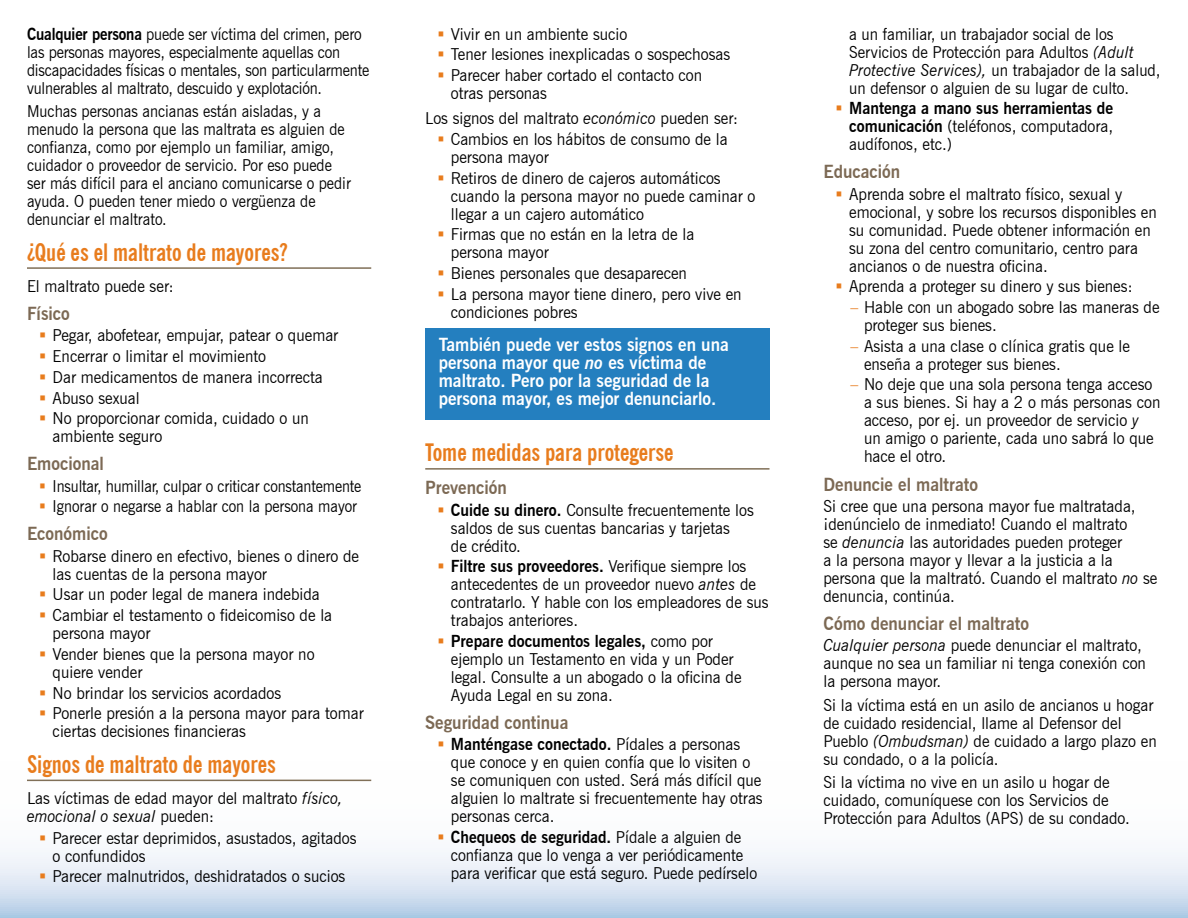
<style>
.page{position:relative;width:1188px;height:918px;background:#fff}
.page>*{position:absolute;margin:0;border:0;box-sizing:border-box;transform-origin:0 0}
.subhd_underlined{font:700 condensed 24px "News Gothic BT";color:#e87c1d;scale:.95 1}
.box_text{font:700 18px/18px "News Gothic BT";color:#fff;scale:.95 1}
.subhead{font:700 18px "News Gothic BT";color:#7c6954;scale:.95 1}
.Bullet{font:16.5px/18px "News Gothic BT";color:#000;scale:.95 1}
.body{font:16.5px/18px "News Gothic BT";color:#000;scale:.95 1}
.body-2{font:16.5px/18px "News Gothic BT";color:#000;scale:.91 1}
.Bullet-2{font:16.5px/18px "News Gothic BT";color:#000;scale:.94 1}
.Bullet_indent{font:16.5px/18px "News Gothic BT";color:#000;scale:.95 1}
.bullet_last{font:16.5px/18px "News Gothic BT";color:#000;scale:.95 1}
.bdy_before_bllt{font:16.5px/18px "News Gothic BT";color:#000;scale:.95 1}
.bullet_b4_body{font:16.5px/18px "News Gothic BT";color:#000;scale:.95 1}
.bullet_last-2{font:700 16.5px/18px "News Gothic BT";color:#000;text-align:justify;scale:.95 1}
.Bullet-3{font:16.5px "News Gothic BT";color:#000;scale:.9 1}
.bullet_last-3{font:16.5px "News Gothic BT";color:#000;scale:.9 1}
.s1{font-weight:700}
.s2{color:#e87c1d}
.s3{font-style:italic}
.s4{font-weight:400}
</style>
<div class="page">
<svg style="left:0;top:779px;width:1188px;height:139px"></svg>
<hr style="left:425px;top:468px;width:345px;height:2px;background:#806f57">
<hr style="left:27px;top:267px;width:344px;height:2px;background:#806f57">
<hr style="left:27px;top:780px;width:344px;height:1px;background:#806f57">
<div style="left:425px;top:328px;width:345px;height:91px;background:#247fbf"></div>
<p class="body-2" style="left:27px;top:25px;width:378px"><span class="s1">Cualquier persona</span> puede ser víctima del crimen, pero las personas mayores, especialmente aquellas con discapacidades físicas o mentales, son particularmente vulnerables al maltrato, descuido y explotación.</p>
<p class="body-2" style="left:27px;top:102px;width:357px">Muchas personas ancianas están aisladas, y a menudo la persona que las maltrata es alguien de confianza, como por ejemplo un familiar, amigo, cuidador o proveedor de servicio. Por eso puede ser más difícil para el anciano comunicarse o pedir ayuda. O pueden tener miedo o vergüenza de denunciar el maltrato.</p>
<p class="subhd_underlined" style="left:27px;top:237px;width:276px">¿Qué es el maltrato de mayores?</p>
<p class="body" style="left:27px;top:277px;width:156px">El maltrato puede ser:</p>
<p class="subhead" style="left:27px;top:303px;width:47px">Físico</p>
<p class="Bullet" style="left:39px;top:326px;width:316px"><span class="s2">▪</span> Pegar, abofetear, empujar, patear o quemar</p>
<p class="Bullet" style="left:39px;top:347px;width:240px"><span class="s2">▪</span> Encerrar o limitar el movimiento</p>
<p class="Bullet" style="left:39px;top:368px;width:300px"><span class="s2">▪</span> Dar medicamentos de manera incorrecta</p>
<p class="Bullet" style="left:39px;top:389px;width:107px"><span class="s2">▪</span> Abuso sexual</p>
<p class="bullet_last" style="left:53px;top:409px;width:271px;text-indent:-13px"><span class="s2">▪</span> No proporcionar comida, cuidado o un ambiente seguro</p>
<p class="subhead" style="left:27px;top:453px;width:83px">Emocional</p>
<p class="Bullet-3" style="left:39px;top:476px;width:360px"><span class="s2">▪</span> Insultar, humillar, culpar o criticar constantemente</p>
<p class="bullet_last-3" style="left:39px;top:496px;width:355px"><span class="s2">▪</span> Ignorar o negarse a hablar con la persona mayor</p>
<p class="subhead" style="left:27px;top:523px;width:87px">Económico</p>
<p class="Bullet" style="left:53px;top:547px;width:324px;text-indent:-13px"><span class="s2">▪</span> Robarse dinero en efectivo, bienes o dinero de las cuentas de la persona mayor</p>
<p class="Bullet" style="left:39px;top:585px;width:297px"><span class="s2">▪</span> Usar un poder legal de manera indebida</p>
<p class="Bullet" style="left:53px;top:606px;width:296px;text-indent:-13px"><span class="s2">▪</span> Cambiar el testamento o fideicomiso de la persona mayor</p>
<p class="Bullet" style="left:53px;top:645px;width:277px;text-indent:-13px"><span class="s2">▪</span> Vender bienes que la persona mayor no quiere vender</p>
<p class="Bullet" style="left:39px;top:684px;width:256px"><span class="s2">▪</span> No brindar los servicios acordados</p>
<p class="bullet_last" style="left:53px;top:704px;width:329px;text-indent:-13px"><span class="s2">▪</span> Ponerle presión a la persona mayor para tomar ciertas decisiones financieras</p>
<p class="subhd_underlined" style="left:27px;top:750px;width:264px">Signos de maltrato de mayores</p>
<p class="bdy_before_bllt" style="left:27px;top:789px;width:334px">Las víctimas de edad mayor del maltrato <span class="s3">físico, emocional o sexual</span> pueden:</p>
<p class="Bullet" style="left:53px;top:829px;width:322px;text-indent:-13px"><span class="s2">▪</span> Parecer estar deprimidos, asustados, agitados o confundidos</p>
<p class="Bullet" style="left:39px;top:867px;width:324px"><span class="s2">▪</span> Parecer malnutridos, deshidratados o sucios</p>
<p class="Bullet" style="left:437px;top:25px;width:201px"><span class="s2">▪</span> Vivir en un ambiente sucio</p>
<p class="Bullet" style="left:437px;top:45px;width:310px"><span class="s2">▪</span> Tener lesiones inexplicadas o sospechosas</p>
<p class="bullet_b4_body" style="left:451px;top:66px;width:266px;text-indent:-14px"><span class="s2">▪</span> Parecer haber cortado el contacto con otras personas</p>
<p class="bdy_before_bllt" style="left:425px;top:109px;width:331px">Los signos del maltrato <span class="s3">económico</span> pueden ser:</p>
<p class="Bullet" style="left:451px;top:130px;width:293px;text-indent:-14px"><span class="s2">▪</span> Cambios en los hábitos de consumo de la persona mayor</p>
<p class="Bullet" style="left:451px;top:169px;width:322px;text-indent:-14px"><span class="s2">▪</span> Retiros de dinero de cajeros automáticos cuando la persona mayor no puede caminar o llegar a un cajero automático</p>
<p class="Bullet" style="left:451px;top:225px;width:258px;text-indent:-14px"><span class="s2">▪</span> Firmas que no están en la letra de la persona mayor</p>
<p class="Bullet" style="left:437px;top:264px;width:264px"><span class="s2">▪</span> Bienes personales que desaparecen</p>
<p class="Bullet" style="left:451px;top:285px;width:308px;text-indent:-14px"><span class="s2">▪</span> La persona mayor tiene dinero, pero vive en condiciones pobres</p>
<p class="box_text" style="left:439px;top:335px;width:307px">También puede ver estos signos en una persona mayor que <span class="s3">no</span> es víctima de maltrato. Pero por la seguridad de la persona mayor, es mejor denunciarlo.</p>
<p class="subhd_underlined" style="left:425px;top:438px;width:263px">Tome medidas para protegerse</p>
<p class="subhead" style="left:425px;top:477px;width:87px">Prevención</p>
<p class="Bullet" style="left:451px;top:501px;width:320px;text-indent:-14px"><span class="s2">▪</span> <span class="s1">Cuide su dinero.</span> Consulte frecuentemente los saldos de sus cuentas bancarias y tarjetas<br>de crédito.</p>
<p class="Bullet" style="left:451px;top:557px;width:336px;text-indent:-14px"><span class="s2">▪</span> <span class="s1">Filtre sus proveedores.</span> Verifique siempre los antecedentes de un proveedor nuevo <span class="s3">antes</span> de contratarlo. Y hable con los empleadores de sus trabajos anteriores.</p>
<p class="bullet_last" style="left:451px;top:632px;width:307px;text-indent:-14px"><span class="s2">▪</span> <span class="s1">Prepare documentos legales,</span> como por ejemplo un Testamento en vida y un Poder legal. Consulte a un abogado o la oficina de Ayuda Legal en su zona.</p>
<p class="subhead" style="left:425px;top:712px;width:152px">Seguridad continua</p>
<p class="Bullet" style="left:451px;top:735px;width:330px;text-indent:-14px"><span class="s2">▪</span> <span class="s1">Manténgase conectado.</span> Pídales a personas que conoce y en quien confía que lo visiten o se comuniquen con usted. Será más difícil que alguien lo maltrate si frecuentemente hay otras personas cerca.</p>
<p class="Bullet-2" style="left:451px;top:828px;width:327px;text-indent:-14px"><span class="s2">▪</span> <span class="s1">Chequeos de seguridad.</span> Pídale a alguien de confianza que lo venga a ver periódicamente para verificar que está seguro. Puede pedírselo</p>
<p class="Bullet-2" style="left:849px;top:25px;width:333px">a un familiar, un trabajador social de los Servicios de Protección para Adultos <span class="s3">(Adult Protective Services),</span> un trabajador de la salud, un defensor o alguien de su lugar de culto.</p>
<p class="bullet_last-2" style="left:849px;top:99px;width:279px;text-indent:-14px"><span class="s2">▪</span> Mantenga a mano sus herramientas de comunicación <span class="s4">(teléfonos, computadora, audífonos, etc.)</span></p>
<p class="subhead" style="left:824px;top:161px;width:82px">Educación</p>
<p class="Bullet" style="left:849px;top:185px;width:325px;text-indent:-14px"><span class="s2">▪</span> Aprenda sobre el maltrato físico, sexual y emocional, y sobre los recursos disponibles en su comunidad. Puede obtener información en su zona del centro comunitario, centro para ancianos o de nuestra oficina.</p>
<p class="bullet_b4_body" style="left:836px;top:277px;width:314px"><span class="s2">▪</span> Aprenda a proteger su dinero y sus bienes:</p>
<p class="Bullet_indent" style="left:864px;top:298px;width:313px;text-indent:-14px"><span class="s2">–</span> Hable con un abogado sobre las maneras de proteger sus bienes.</p>
<p class="Bullet_indent" style="left:864px;top:337px;width:282px;text-indent:-14px"><span class="s2">–</span> Asista a una clase o clínica gratis que le enseña a proteger sus bienes.</p>
<p class="Bullet_indent" style="left:864px;top:375px;width:313px;text-indent:-14px"><span class="s2">–</span> No deje que una sola persona tenga acceso a sus bienes. Si hay a 2 o más personas con acceso, por ej. un proveedor de servicio <span class="s3">y<br></span>un amigo o pariente, cada uno sabrá lo que hace el otro.</p>
<p class="subhead" style="left:824px;top:473px;width:164px">Denuncie el maltrato</p>
<p class="body" style="left:824px;top:497px;width:353px">Si cree que una persona mayor fue maltratada, ¡denúncielo de inmediato! Cuando el maltrato<br>se <span class="s3">denuncia</span> las autoridades pueden proteger<br>a la persona mayor y llevar a la justicia a la persona que la maltrató. Cuando el maltrato <span class="s3">no</span> se denuncia, continúa.</p>
<p class="subhead" style="left:824px;top:613px;width:218px">Cómo denunciar el maltrato</p>
<p class="body" style="left:824px;top:636px;width:341px"><span class="s3">Cualquier persona</span> puede denunciar el maltrato, aunque no sea un familiar ni tenga conexión con la persona mayor.</p>
<p class="body" style="left:824px;top:696px;width:352px">Si la víctima está en un asilo de ancianos u hogar de cuidado residencial, llame al Defensor del Pueblo <span class="s3">(Ombudsman)</span> de cuidado a largo plazo en su condado, o a la policía.</p>
<p class="body" style="left:824px;top:773px;width:324px">Si la víctima no vive en un asilo u hogar de cuidado, comuníquese con los Servicios de<br>Protección para Adultos (APS) de su condado.</p>
</div>
